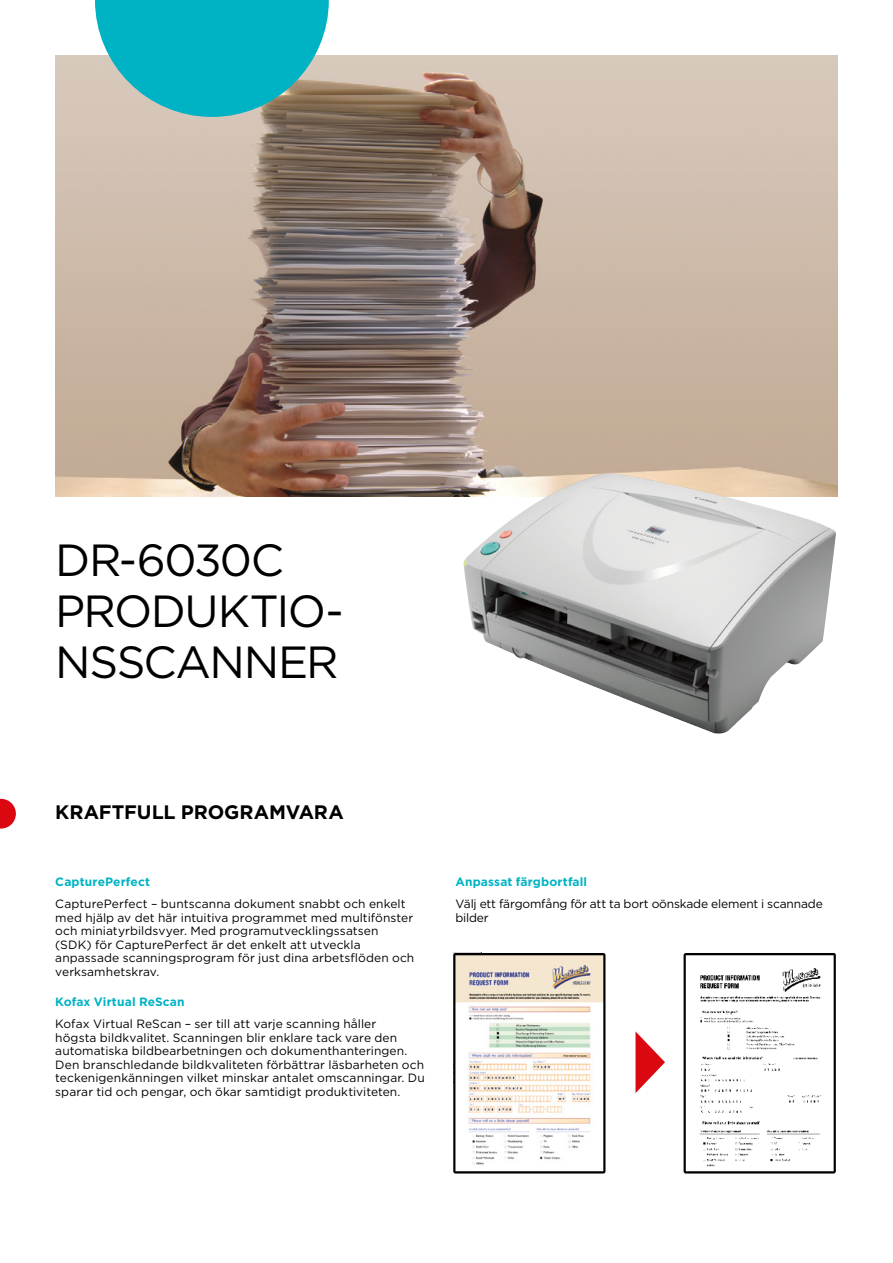
<style>
.page{position:relative;width:893px;height:1263px;background:#fff}
.page>*{position:absolute;margin:0;border:0;box-sizing:border-box;transform-origin:0 0}
.t1{font:45px/51px "Gotham";letter-spacing:-.035em;color:#000}
.t2{font:700 19.5px "Gotham";letter-spacing:-.01em;color:#000}
.t3{font:12px/13.5px "Gotham";letter-spacing:.005em;color:#000}
.t4{font:700 12px "Gotham";letter-spacing:.01em;color:#00b3c4}
</style>
<div class="page">
<img style="left:55px;top:55px;width:783px;height:442px">
<svg style="left:0;top:799px;width:16px;height:29px"></svg>
<img style="left:464px;top:473px;width:372px;height:261px">
<svg style="left:453px;top:953px;width:152px;height:220px"></svg>
<svg style="left:684px;top:953px;width:152px;height:220px"></svg>
<svg style="left:635px;top:1031px;width:30px;height:62px"></svg>
<svg style="left:95px;top:0;width:234px;height:117px;background:#2ab2bc"></svg>
<h1 class="t1" style="left:55px;top:534px;width:290px">DR-6030C<br>PRODUKTIO-<br>NSSCANNER</h1>
<h2 class="t2" style="left:55px;top:800px;width:290px">KRAFTFULL PROGRAMVARA</h2>
<p class="t4" style="left:55px;top:874px;width:96px">CapturePerfect</p>
<p class="t3" style="left:55px;top:897px;width:361px">CapturePerfect – buntscanna dokument snabbt och enkelt med hjälp av det här intuitiva programmet med multifönster och miniatyrbildsvyer. Med programutvecklingssatsen (SDK) för CapturePerfect är det enkelt att utveckla anpassade scanningsprogram för just dina arbetsflöden och verksamhetskrav.</p>
<p class="t4" style="left:55px;top:994px;width:131px">Kofax Virtual ReScan</p>
<p class="t3" style="left:55px;top:1017px;width:371px">Kofax Virtual ReScan – ser till att varje scanning håller<br>högsta bildkvalitet. Scanningen blir enklare tack vare den automatiska bildbearbetningen och dokumenthanteringen.<br>Den branschledande bildkvaliteten förbättrar läsbarheten och teckenigenkänningen vilket minskar antalet omscanningar. Du sparar tid och pengar, och ökar samtidigt produktiviteten.</p>
<p class="t4" style="left:455px;top:874px;width:133px">Anpassat färgbortfall</p>
<p class="t3" style="left:455px;top:897px;width:369px">Välj ett färgomfång för att ta bort oönskade element i scannade bilder</p>
</div>
